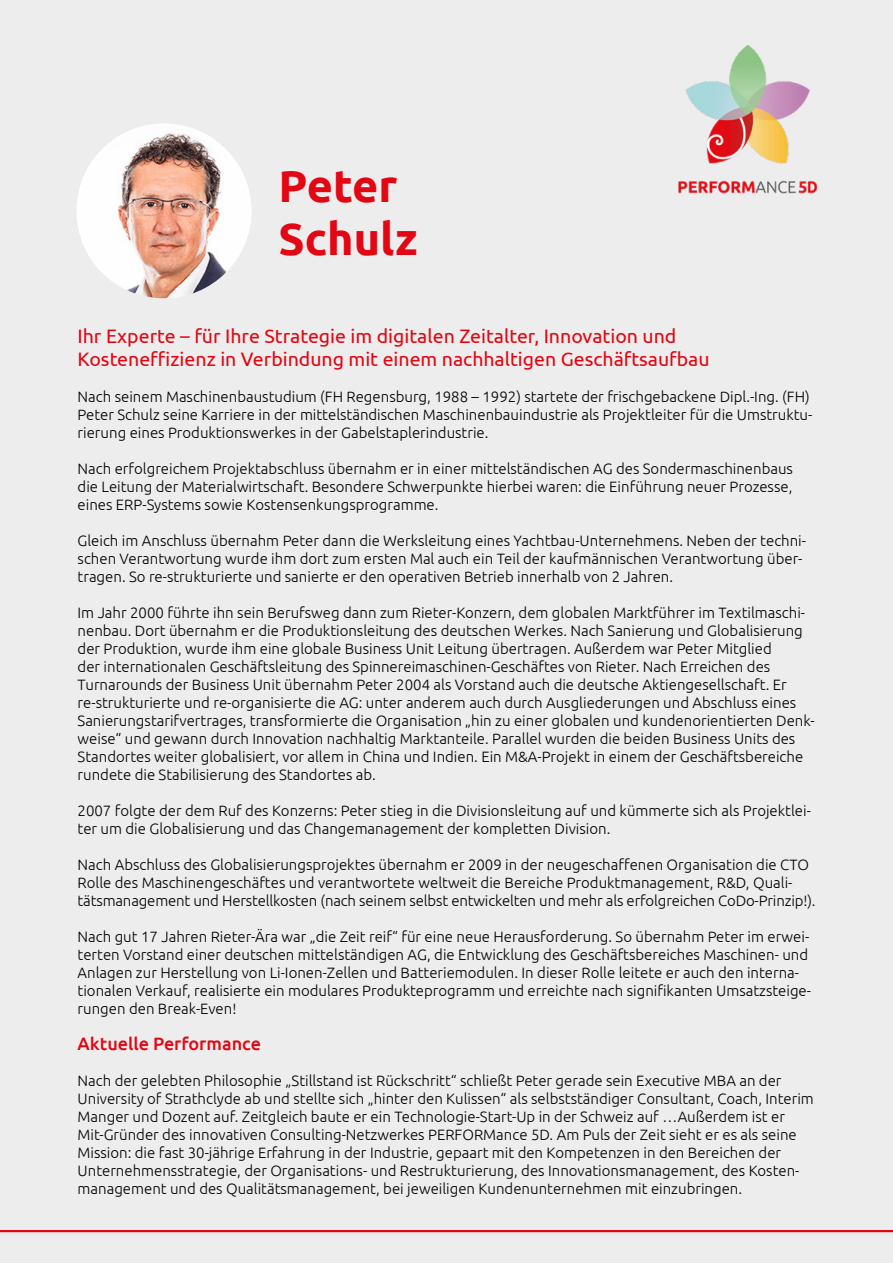
<style>
.page{position:relative;width:893px;height:1263px;background:#ededed}
.page>*{position:absolute;margin:0;border:0;box-sizing:border-box;transform-origin:0 0}
.t1{font:700 45px/52.5px "Ubuntu";color:#e30613}
.t2{font:19.5px/23.4px "Ubuntu";color:#e30613}
.t3{font:500 18px "Ubuntu";color:#e30613}
.t4{font:300 15px/18px "Ubuntu";color:#000}
</style>
<div class="page">
<img style="left:678px;top:46px;width:139px;height:148px">
<hr style="left:0;top:1230px;width:893px;height:2px;background:#e30613">
<img style="left:81px;top:124px;width:170px;height:174px">
<h1 class="t1" style="left:279px;top:159px;width:141px">Peter<br>Schulz</h1>
<h2 class="t2" style="left:78px;top:323px;width:634px">Ihr Experte – für Ihre Strategie im digitalen Zeitalter, Innovation und<br>Kosteneffizienz in Verbindung mit einem nachhaltigen Geschäftsaufbau</h2>
<p class="t4" style="left:78px;top:387px;width:736px">Nach seinem Maschinenbaustudium (FH Regensburg, 1988 – 1992) startete der frischgebackene Dipl.-Ing. (FH)<br>Peter Schulz seine Karriere in der mittelständischen Maschinenbauindustrie als Projektleiter für die Umstruktu&shy;rierung eines Produktionswerkes in der Gabelstaplerindustrie.</p>
<p class="t4" style="left:78px;top:459px;width:717px;text-align:justify">Nach erfolgreichem Projektabschluss übernahm er in einer mittelständischen AG des Sondermaschinenbaus die Leitung der Materialwirtschaft. Besondere Schwerpunkte hierbei waren: die Einführung neuer Prozesse, eines ERP-Systems sowie Kostensenkungsprogramme.</p>
<p class="t4" style="left:78px;top:531px;width:730px">Gleich im Anschluss übernahm Peter dann die Werksleitung eines Yachtbau-Unternehmens. Neben der techni&shy;schen Verantwortung wurde ihm dort zum ersten Mal auch ein Teil der kaufmännischen Verantwortung über&shy;tragen. So re-strukturierte und sanierte er den operativen Betrieb innerhalb von 2 Jahren.</p>
<p class="t4" style="left:78px;top:603px;width:739px">Im Jahr 2000 führte ihn sein Berufsweg dann zum Rieter-Konzern, dem globalen Marktführer im Textilmaschi&shy;nenbau. Dort übernahm er die Produktionsleitung des deutschen Werkes. Nach Sanierung und Globalisierung der Produktion, wurde ihm eine globale Business Unit Leitung übertragen. Außerdem war Peter Mitglied<br>der internationalen Geschäftsleitung des Spinnereimaschinen-Geschäftes von Rieter. Nach Erreichen des Turnarounds der Business Unit übernahm Peter 2004 als Vorstand auch die deutsche Aktiengesellschaft. Er re-strukturierte und re-organisierte die AG: unter anderem auch durch Ausgliederungen und Abschluss eines Sanierungstarifvertrages, transformierte die Organisation „hin zu einer globalen und kundenorientierten Denk&shy;weise“ und gewann durch Innovation nachhaltig Marktanteile. Parallel wurden die beiden Business Units des Standortes weiter globalisiert, vor allem in China und Indien. Ein M&amp;A-Projekt in einem der Geschäftsbereiche rundete die Stabilisierung des Standortes ab.</p>
<p class="t4" style="left:78px;top:801px;width:735px">2007 folgte der dem Ruf des Konzerns: Peter stieg in die Divisionsleitung auf und kümmerte sich als Projektlei&shy;ter um die Globalisierung und das Changemanagement der kompletten Division.</p>
<p class="t4" style="left:78px;top:855px;width:739px">Nach Abschluss des Globalisierungsprojektes übernahm er 2009 in der neugeschaffenen Organisation die CTO<br>Rolle des Maschinengeschäftes und verantwortete weltweit die Bereiche Produktmanagement, R&amp;D, Quali&shy;tätsmanagement und Herstellkosten (nach seinem selbst entwickelten und mehr als erfolgreichen CoDo-Prinzip!).</p>
<p class="t4" style="left:78px;top:927px;width:735px">Nach gut 17 Jahren Rieter-Ära war „die Zeit reif“ für eine neue Herausforderung. So übernahm Peter im erwei&shy;terten Vorstand einer deutschen mittelständigen AG, die Entwicklung des Geschäftsbereiches Maschinen- und Anlagen zur Herstellung von Li-Ionen-Zellen und Batteriemodulen. In dieser Rolle leitete er auch den interna&shy;tionalen Verkauf, realisierte ein modulares Produkteprogramm und erreichte nach signifikanten Umsatzsteige&shy;rungen den Break-Even!</p>
<p class="t3" style="left:78px;top:1032px;width:185px">Aktuelle Performance</p>
<p class="t4" style="left:78px;top:1071px;width:738px">Nach der gelebten Philosophie „Stillstand ist Rückschritt“ schließt Peter gerade sein Executive MBA an der University of Strathclyde ab und stellte sich „hinter den Kulissen“ als selbstständiger Consultant, Coach, Interim Manger und Dozent auf. Zeitgleich baute er ein Technologie-Start-Up in der Schweiz auf …Außerdem ist er Mit-Gründer des innovativen Consulting-Netzwerkes PERFORMance 5D. Am Puls der Zeit sieht er es als seine Mission: die fast 30-jährige Erfahrung in der Industrie, gepaart mit den Kompetenzen in den Bereichen der Unternehmensstrategie, der Organisations- und Restrukturierung, des Innovationsmanagement, des Kosten&shy;management und des Qualitätsmanagement, bei jeweiligen Kundenunternehmen mit einzubringen.</p>
</div>
